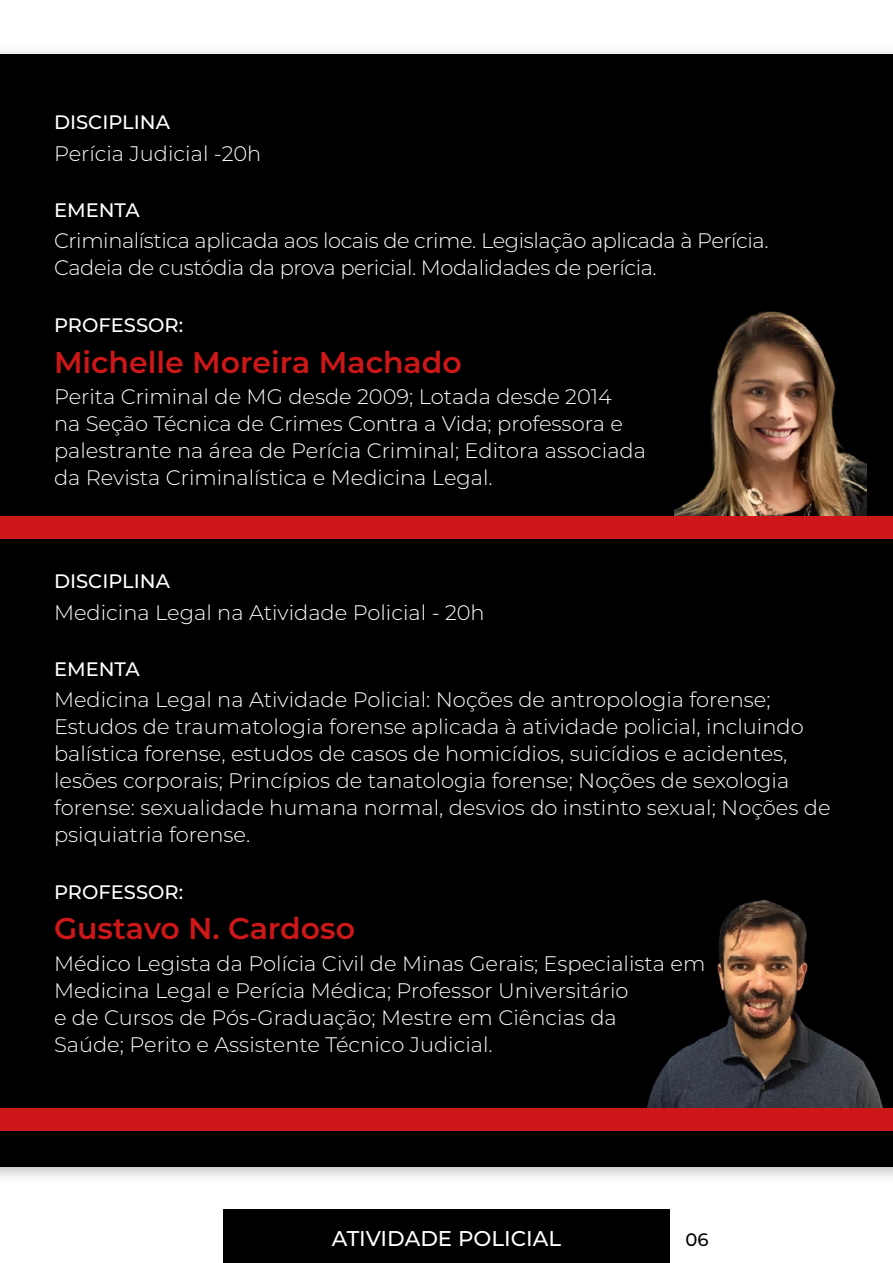
<style>
.page{position:relative;width:893px;height:1263px;background:#fff}
.page>*{position:absolute;margin:0;border:0;box-sizing:border-box;transform-origin:0 0}
.t1{font:600 30px "Montserrat";color:#cd1719}
.t2{font:500 21.3px "Montserrat";color:#fff}
.t3{font:300 21px/27px "Montserrat";color:#fff}
.t4{font:300 21px/27px "Montserrat";letter-spacing:-.02em;color:#fff}
.t5{font:500 19.5px "Montserrat";color:#fff}
.t6{font:500 18px "Montserrat";color:#000}
</style>
<div class="page">
<div style="left:0;top:45px;width:893px;height:1140px;background:#000;opacity:.25"></div>
<div style="left:0;top:54px;width:893px;height:1112px;background:#000"></div>
<img style="left:675px;top:311px;width:191px;height:205px">
<img style="left:647px;top:899px;width:236px;height:208px">
<div style="left:0;top:516px;width:893px;height:23px;background:#cd1719"></div>
<div style="left:0;top:1108px;width:893px;height:22px;background:#cd1719"></div>
<div style="left:223px;top:1209px;width:447px;height:54px;background:#000"></div>
<p class="t5" style="left:54px;top:109px;width:118px">DISCIPLINA</p>
<p class="t3" style="left:54px;top:139px;width:209px">Perícia Judicial -20h</p>
<p class="t5" style="left:54px;top:197px;width:87px">EMENTA</p>
<p class="t4" style="left:54px;top:227px;width:716px">Criminalística aplicada aos locais de crime. Legislação aplicada à Perícia.<br>Cadeia de custódia da prova pericial. Modalidades de perícia.</p>
<p class="t5" style="left:54px;top:311px;width:131px">PROFESSOR:</p>
<h1 class="t1" style="left:54px;top:341px;width:409px">Michelle Moreira Machado</h1>
<p class="t3" style="left:54px;top:382px;width:593px">Perita Criminal de MG desde 2009; Lotada desde 2014<br>na Seção Técnica de Crimes Contra a Vida; professora e palestrante na área de Perícia Criminal; Editora associada da Revista Criminalística e Medicina Legal.</p>
<p class="t5" style="left:54px;top:568px;width:118px">DISCIPLINA</p>
<p class="t3" style="left:54px;top:598px;width:432px">Medicina Legal na Atividade Policial - 20h</p>
<p class="t5" style="left:54px;top:656px;width:87px">EMENTA</p>
<p class="t3" style="left:54px;top:686px;width:778px">Medicina Legal na Atividade Policial: Noções de antropologia forense; Estudos de traumatologia forense aplicada à atividade policial, incluindo balística forense, estudos de casos de homicídios, suicídios e acidentes, lesões corporais; Princípios de tanatologia forense; Noções de sexologia forense: sexualidade humana normal, desvios do instinto sexual; Noções de psiquiatria forense.</p>
<p class="t5" style="left:54px;top:878px;width:131px">PROFESSOR:</p>
<h1 class="t1" style="left:54px;top:907px;width:303px">Gustavo N. Cardoso</h1>
<p class="t3" style="left:54px;top:949px;width:653px">Médico Legista da Polícia Civil de Minas Gerais; Especialista em Medicina Legal e Perícia Médica; Professor Universitário<br>e de Cursos de Pós-Graduação; Mestre em Ciências da<br>Saúde; Perito e Assistente Técnico Judicial.</p>
<p class="t2" style="left:332px;top:1224px;width:231px">ATIVIDADE POLICIAL</p>
<p class="t6" style="left:685px;top:1227px;width:25px">06</p>
</div>
